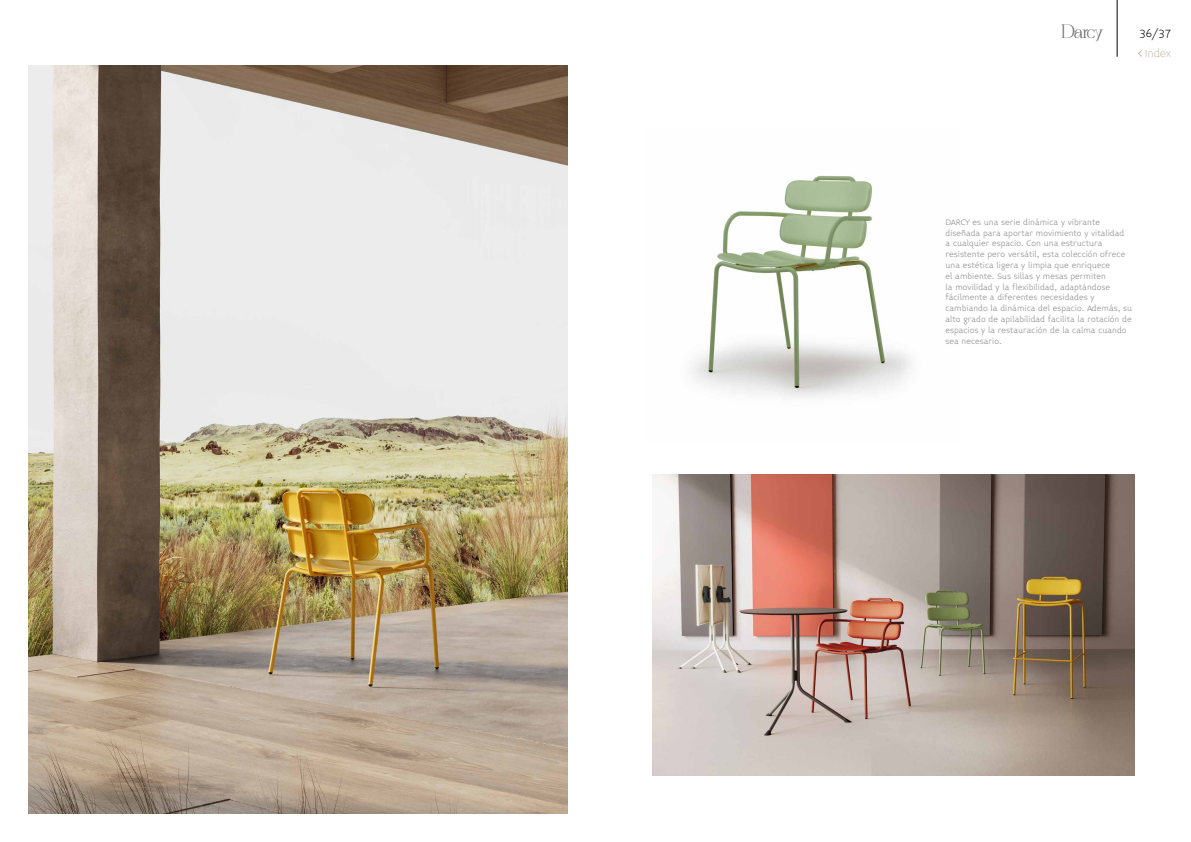
<style>
.page{position:relative;width:1191px;height:842px;background:#fff}
.page>*{position:absolute;margin:0;border:0;box-sizing:border-box;transform-origin:0 0}
.t1{font:17px "Attack Type TRIAL";letter-spacing:-.05em;color:#706f6f}
.t2{font:300 12px "Midiet Sans";color:#000}
.t3{font:300 12px "Midiet Sans";letter-spacing:-.025em;color:#c9bdae}
.t4{font:300 9px/10.8px "Midiet Sans";color:#87888a}
</style>
<div class="page">
<hr style="left:1117px;top:0;width:1px;height:57px;background:#000">
<img style="left:28px;top:65px;width:539px;height:749px">
<img style="left:652px;top:474px;width:482px;height:301px">
<img style="left:692px;top:175px;width:219px;height:222px">
<svg style="left:1138px;top:50px;width:4px;height:7px"></svg>
<h1 class="t1" style="left:1061px;top:21px;width:44px">Darcy</h1>
<h2 class="t2" style="left:1139px;top:27px;width:33px">36/37</h2>
<h2 class="t3" style="left:1144px;top:46px;width:28px">Index</h2>
<p class="t4" style="left:945px;top:217px;width:188px">DARCY es una serie dinámica y vibrante diseñada para aportar movimiento y vitalidad<br>a cualquier espacio. Con una estructura resistente pero versátil, esta colección ofrece una estética ligera y limpia que enriquece<br>el ambiente. Sus sillas y mesas permiten<br>la movilidad y la flexibilidad, adaptándose fácilmente a diferentes necesidades y cambiando la dinámica del espacio. Además, su alto grado de apilabilidad facilita la rotación de espacios y la restauración de la calma cuando sea necesario.</p>
</div>
